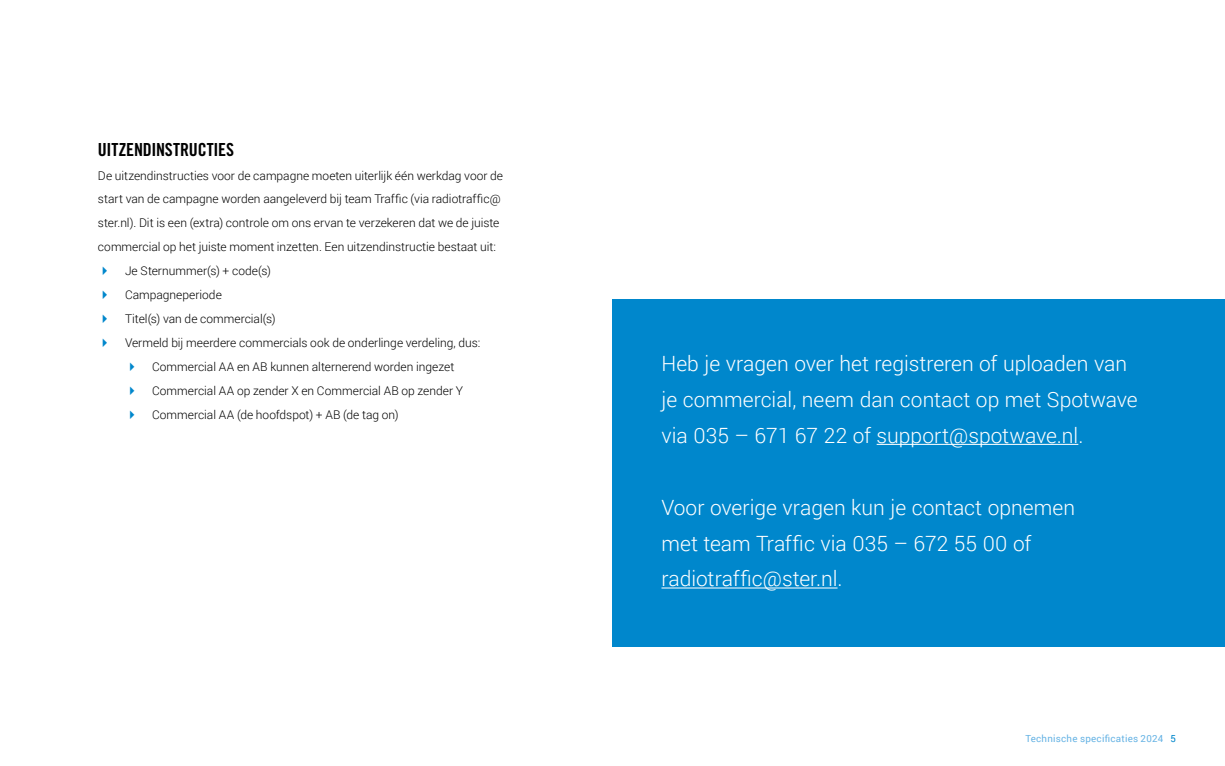
<style>
.page{position:relative;width:1225px;height:766px;background:#fff}
.page>*{position:absolute;margin:0;border:0;box-sizing:border-box;transform-origin:0 0}
.t1{font:300 21px/35.8px "Roboto";color:#fff}
.t2{font:18px "Trade Gothic LT Std Bd Cn 20";letter-spacing:-.01em;color:#000}
.t3{font:300 12px "Roboto";color:#000}
.t4{font:9.75px "Roboto";letter-spacing:.025em;color:#66b3e4}
.s1{color:#0087cc}
</style>
<div class="page">
<div style="left:612px;top:299px;width:613px;height:347px;background:#0087cc"></div>
<hr style="left:876px;top:443px;width:202px;height:2px;background:#fff">
<hr style="left:661px;top:587px;width:176px;height:1px;background:#fff">
<h2 class="t2" style="left:98px;top:138px;width:138px">UITZENDINSTRUCTIES</h2>
<p class="t3" style="left:98px;top:167px;width:407px">De uitzendinstructies voor de campagne moeten uiterlijk één werkdag voor de</p>
<p class="t3" style="left:98px;top:191px;width:404px">start van de campagne worden aangeleverd bij team Traffic (via radiotraffic@</p>
<p class="t3" style="left:98px;top:215px;width:403px">ster.nl). Dit is een (extra) controle om ons ervan te verzekeren dat we de juiste</p>
<p class="t3" style="left:98px;top:239px;width:400px">commercial op het juiste moment inzetten. Een uitzendinstructie bestaat uit:</p>
<p class="t3" style="left:125px;top:262px;width:147px">Je Sternummer(s) + code(s)</p>
<p class="t3" style="left:125px;top:286px;width:98px">Campagneperiode</p>
<p class="t3" style="left:125px;top:310px;width:152px">Titel(s) van de commercial(s)</p>
<p class="t3" style="left:125px;top:334px;width:357px">Vermeld bij meerdere commercials ook de onderlinge verdeling, dus:</p>
<p class="t3" style="left:152px;top:358px;width:304px">Commercial AA en AB kunnen alternerend worden ingezet</p>
<p class="t3" style="left:152px;top:382px;width:313px">Commercial AA op zender X en Commercial AB op zender Y</p>
<p class="t3" style="left:152px;top:406px;width:248px">Commercial AA (de hoofdspot) + AB (de tag on)</p>
<h1 class="t1" style="left:661px;top:345px;width:478px">Heb je vragen over het registreren of uploaden van je commercial, neem dan contact op met Spotwave via 035 – 671 67 22 of support@spotwave.nl.</h1>
<h1 class="t1" style="left:661px;top:488px;width:415px">Voor overige vragen kun je contact opnemen met team Traffic via 035 – 672 55 00 of radiotraffic@ster.nl.</h1>
<p class="t4" style="left:1025px;top:731px;width:152px">Technische specificaties 2024 <span class="s1">‣ 5</span></p>
</div>
